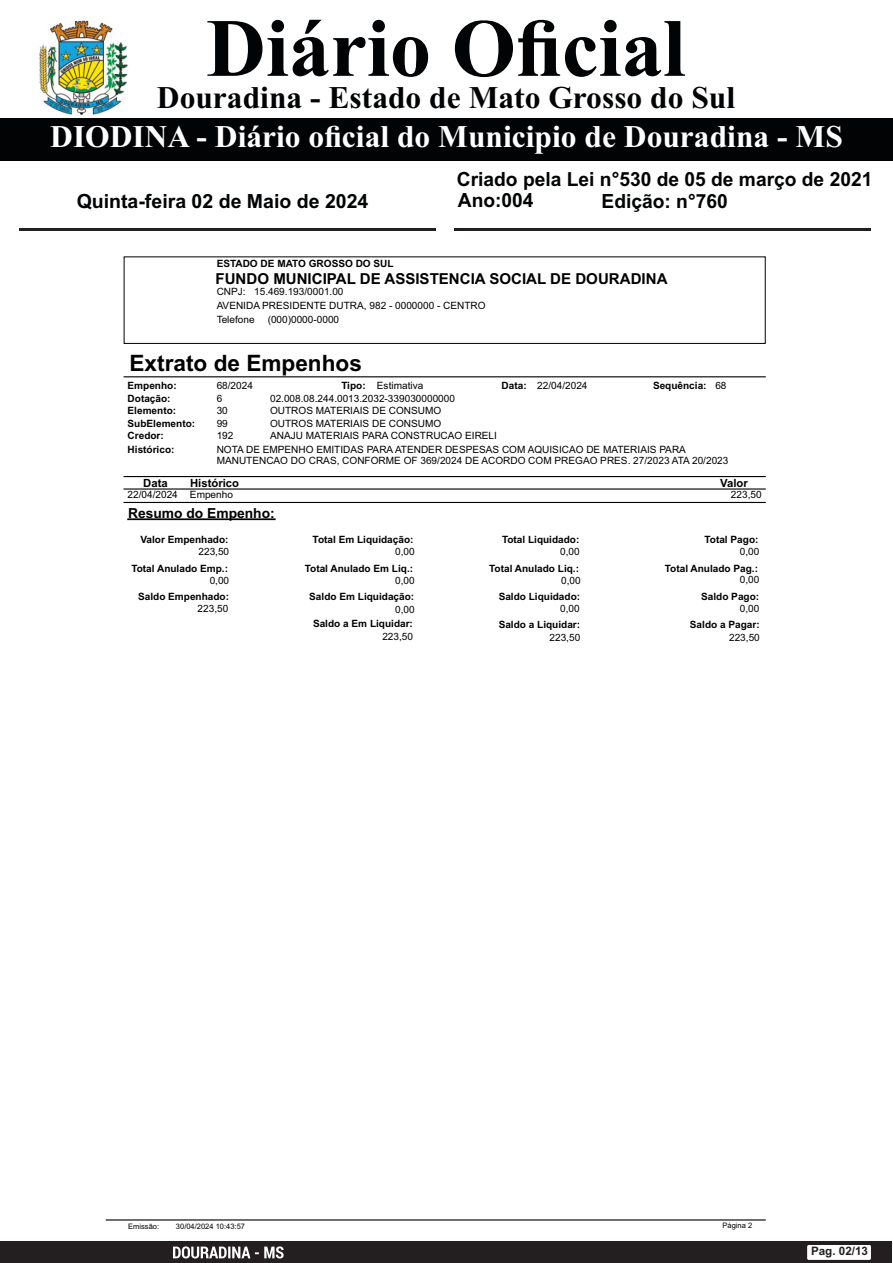
<style>
.page{position:relative;width:893px;height:1263px;background:#fff}
.page>*{position:absolute;margin:0;border:0;box-sizing:border-box;transform-origin:0 0}
.t1{font:700 82.5px "Times New Roman";color:#020304}
.t2{font:700 31.5px "Times New Roman";color:#fff}
.t3{font:700 31.5px "Times New Roman";color:#020304}
.t4{font:700 22.65px "Arial";color:#000}
.t5{font:700 19.5px/21.6px "Arial";color:#020304}
.t6{font:700 15.15px "Arial";color:#000}
.t7{font:700 13.8px "Arial";color:#000}
.t8{font:700 11.7px "Arial";color:#231f20}
.t9{font:700 11.25px "Arial";color:#000}
.t10{font:10.05px/14.1px "Arial";color:#000}
.t11{font:700 10.05px/12.5px "Arial";color:#000}
.t12{font:7.5px "Arial";color:#000}
.s1{font-weight:700}
.s2{font-weight:400}
</style>
<div class="page">
<hr style="left:124px;top:376px;width:641px;height:1px;background:#000">
<div style="left:124px;top:256px;width:642px;height:88px;border:1px solid #000"></div>
<hr style="left:124px;top:476px;width:641px;height:1px;background:#000">
<hr style="left:124px;top:488px;width:641px;height:2px;background:#000">
<hr style="left:124px;top:502px;width:641px;height:1px;background:#000">
<hr style="left:128px;top:518px;width:147px;height:2px;background:#000">
<hr style="left:106px;top:1219px;width:659px;height:1px;background:#000">
<img style="left:750px;top:1241px;width:18px;height:1px">
<div style="left:0;top:118px;width:893px;height:43px;background:#020304"></div>
<img style="left:39px;top:20px;width:89px;height:95px">
<div style="left:0;top:1242px;width:892px;height:21px;background:#231f20"></div>
<div style="left:807px;top:1245px;width:64px;height:15px;background:#fff;border-radius:2px"></div>
<svg style="left:173px;top:1246px;width:111px;height:12px"></svg>
<hr style="left:455px;top:229px;width:416px;height:2px;background:#231f20">
<hr style="left:19px;top:229px;width:416px;height:2px;background:#231f20">
<h1 class="t1" style="left:206px;top:20px;width:481px">Diário Oficial</h1>
<h2 class="t3" style="left:157px;top:87px;width:580px">Douradina - Estado de Mato Grosso do Sul</h2>
<h2 class="t2" style="left:50px;top:126px;width:794px">DIODINA - Diário oficial do Municipio de Douradina - MS</h2>
<h3 class="t5" style="left:77px;top:193px;width:293px">Quinta-feira 02 de Maio de 2024</h3>
<p class="t11" style="left:217px;top:258px;width:178px">ESTADO DE MATO GROSSO DO SUL</p>
<h3 class="t5" style="left:457px;top:170px;width:417px">Criado pela Lei n°530 de 05 de março de 2021<br>Ano:004</h3>
<h3 class="t5" style="left:602px;top:192px;width:128px">Edição: n°760</h3>
<h3 class="t6" style="left:216px;top:273px;width:453px">FUNDO MUNICIPAL DE ASSISTENCIA SOCIAL DE DOURADINA</h3>
<p class="t10" style="left:254px;top:286px;width:91px">15.469.193/0001.00</p>
<p class="t10" style="left:268px;top:314px;width:73px">(000)0000-0000</p>
<p class="t10" style="left:217px;top:286px;width:270px">CNPJ:<br>AVENIDA PRESIDENTE DUTRA, 982 - 0000000 - CENTRO<br>Telefone</p>
<h3 class="t4" style="left:129px;top:354px;width:234px">Extrato de Empenhos</h3>
<p class="t11" style="left:128px;top:381px;width:69px">Empenho:<br>Dotação:<br>Elemento:<br>SubElemento:</p>
<p class="t10" style="left:217px;top:380px;width:38px">68/2024</p>
<p class="t10" style="left:341px;top:380px;width:83px"><span class="s1">Tipo:</span> Estimativa</p>
<p class="t10" style="left:502px;top:380px;width:87px"><span class="s1">Data:</span> 22/04/2024</p>
<p class="t11" style="left:653px;top:381px;width:75px">Sequência: <span class="s2">68</span></p>
<p class="t10" style="left:217px;top:392px;width:7px">6</p>
<p class="t10" style="left:270px;top:392px;width:186px">02.008.08.244.0013.2032-339030000000</p>
<p class="t10" style="left:217px;top:406px;width:13px;line-height:12.5px">30<br>99</p>
<p class="t10" style="left:270px;top:406px;width:173px;line-height:12.5px">OUTROS MATERIAIS DE CONSUMO<br>OUTROS MATERIAIS DE CONSUMO</p>
<p class="t11" style="left:128px;top:430px;width:38px">Credor:</p>
<p class="t10" style="left:217px;top:430px;width:18px">192</p>
<p class="t10" style="left:270px;top:430px;width:228px">ANAJU MATERIAIS PARA CONSTRUCAO EIRELI</p>
<p class="t9" style="left:143px;top:479px;width:26px">Data</p>
<p class="t9" style="left:190px;top:479px;width:50px">Histórico</p>
<p class="t9" style="left:720px;top:479px;width:29px">Valor</p>
<p class="t10" style="left:128px;top:488px;width:107px">22/04/2024 Empenho</p>
<p class="t10" style="left:731px;top:488px;width:32px">223,50</p>
<p class="t11" style="left:128px;top:444px;width:48px">Histórico:</p>
<p class="t10" style="left:217px;top:444px;width:513px;line-height:11.6px">NOTA DE EMPENHO EMITIDAS PARA ATENDER DESPESAS COM AQUISICAO DE MATERIAIS PARA<br>MANUTENCAO DO CRAS, CONFORME OF 369/2024 DE ACORDO COM PREGAO PRES. 27/2023 ATA 20/2023</p>
<h3 class="t7" style="left:128px;top:508px;width:148px">Resumo do Empenho:</h3>
<p class="t11" style="left:140px;top:534px;width:90px">Valor Empenhado:</p>
<p class="t11" style="left:313px;top:534px;width:102px">Total Em Liquidação:</p>
<p class="t11" style="left:502px;top:534px;width:79px">Total Liquidado:</p>
<p class="t11" style="left:704px;top:534px;width:55px">Total Pago:</p>
<p class="t10" style="left:198px;top:545px;width:32px">223,50</p>
<p class="t10" style="left:395px;top:545px;width:21px">0,00</p>
<p class="t10" style="left:560px;top:545px;width:21px">0,00</p>
<p class="t10" style="left:740px;top:545px;width:21px">0,00</p>
<p class="t11" style="left:131px;top:563px;width:98px">Total Anulado Emp.:</p>
<p class="t11" style="left:305px;top:563px;width:110px">Total Anulado Em Liq.:</p>
<p class="t11" style="left:489px;top:563px;width:91px">Total Anulado Liq.:</p>
<p class="t11" style="left:665px;top:563px;width:95px">Total Anulado Pag.:</p>
<p class="t10" style="left:210px;top:574px;width:21px">0,00</p>
<p class="t10" style="left:395px;top:574px;width:21px">0,00</p>
<p class="t10" style="left:561px;top:574px;width:21px">0,00</p>
<p class="t10" style="left:740px;top:574px;width:21px">0,00</p>
<p class="t11" style="left:138px;top:591px;width:93px">Saldo Empenhado:</p>
<p class="t11" style="left:309px;top:591px;width:106px">Saldo Em Liquidação:</p>
<p class="t11" style="left:499px;top:591px;width:83px">Saldo Liquidado:</p>
<p class="t11" style="left:701px;top:591px;width:60px">Saldo Pago:</p>
<p class="t10" style="left:198px;top:602px;width:32px">223,50</p>
<p class="t10" style="left:395px;top:603px;width:21px">0,00</p>
<p class="t10" style="left:560px;top:602px;width:21px">0,00</p>
<p class="t10" style="left:740px;top:602px;width:21px">0,00</p>
<p class="t11" style="left:313px;top:618px;width:101px">Saldo a Em Liquidar:</p>
<p class="t10" style="left:382px;top:631px;width:32px">223,50</p>
<p class="t11" style="left:499px;top:619px;width:83px">Saldo a Liquidar:</p>
<p class="t11" style="left:690px;top:619px;width:71px">Saldo a Pagar:</p>
<p class="t10" style="left:550px;top:632px;width:32px">223,50</p>
<p class="t10" style="left:729px;top:632px;width:32px">223,50</p>
<p class="t12" style="left:128px;top:1223px;width:32px">Emissão:</p>
<p class="t12" style="left:176px;top:1223px;width:71px">30/04/2024 10:43:57</p>
<p class="t12" style="left:722px;top:1223px;width:31px">Página 2</p>
<p class="t8" style="left:811px;top:1247px;width:59px">Pag. 02/13</p>
</div>
